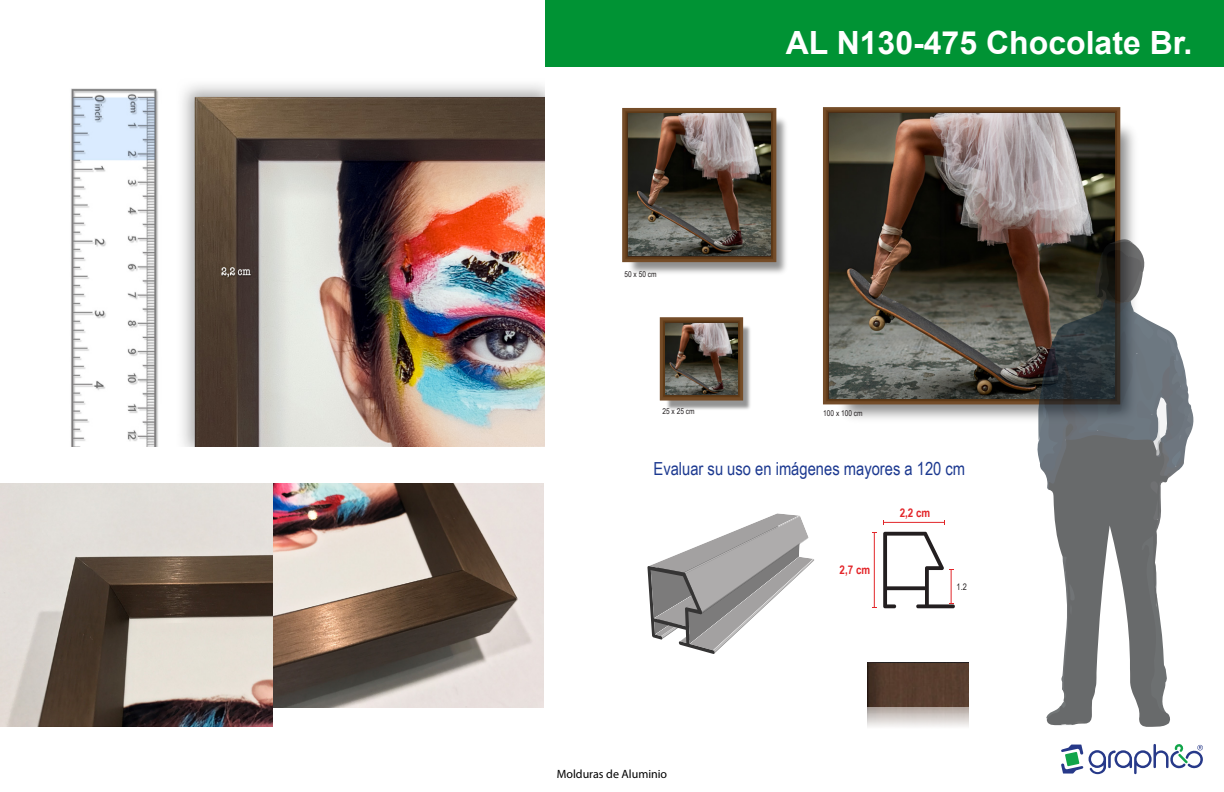
<style>
.page{position:relative;width:1224px;height:792px;background:#fff}
.page>*{position:absolute;margin:0;border:0;box-sizing:border-box;transform-origin:0 0}
.t1{font:700 32px "Arial";color:#fff}
.t2{font:18px "Arial Narrow";color:#1c3990}
.t3{font:12px "Myriad Pro";color:#000}
.t4{font:700 12px "Arial Narrow";color:#e3262a}
.t5{font:9px "Arial Narrow";color:#231f20}
.t6{font:8px "Arial Narrow";color:#231f20}
</style>
<div class="page">
<div style="left:544px;top:0;width:680px;height:67px;background:#009334"></div>
<img style="left:626px;top:113px;width:160px;height:160px">
<img style="left:832px;top:117px;width:302px;height:302px">
<img style="left:667px;top:323px;width:83px;height:87px">
<svg style="left:1089px;top:744px;width:114px;height:30px"></svg>
<svg style="left:1061px;top:745px;width:22px;height:29px"></svg>
<svg style="left:622px;top:108px;width:154px;height:154px;background:#694422"></svg>
<svg style="left:660px;top:317px;width:83px;height:84px;background:#684728"></svg>
<svg style="left:823px;top:107px;width:297px;height:297px;background:#664323"></svg>
<img style="left:272px;top:483px;width:271px;height:225px">
<img style="left:1px;top:483px;width:271px;height:244px">
<svg style="left:647px;top:513px;width:167px;height:141px"></svg>
<hr style="left:884px;top:522px;width:60px;height:1px;background:#e2262a">
<svg style="left:883px;top:532px;width:72px;height:76px"></svg>
<hr style="left:874px;top:532px;width:1px;height:76px;background:#e2262a">
<img style="left:868px;top:662px;width:100px;height:65px">
<img style="left:71px;top:84px;width:473px;height:363px">
<img style="left:829px;top:113px;width:285px;height:285px">
<img style="left:628px;top:113px;width:143px;height:143px">
<img style="left:666px;top:323px;width:71px;height:71px">
<svg style="left:1038px;top:239px;width:155px;height:488px"></svg>
<p class="t6" style="left:625px;top:268px;width:34px">50 x 50 cm</p>
<p class="t6" style="left:663px;top:406px;width:34px">25 x 25 cm</p>
<h1 class="t1" style="left:786px;top:21px;width:408px">AL N130-475 Chocolate Br.</h1>
<p class="t6" style="left:823px;top:408px;width:41px">100 x 100 cm</p>
<p class="t2" style="left:653px;top:455px;width:313px">Evaluar su uso en imágenes mayores a 120 cm</p>
<p class="t4" style="left:900px;top:504px;width:32px">2,2 cm</p>
<p class="t3" style="left:557px;top:766px;width:112px">Molduras de Aluminio</p>
<p class="t4" style="left:840px;top:560px;width:32px">2,7 cm</p>
<p class="t5" style="left:957px;top:580px;width:12px">1.2</p>
</div>
